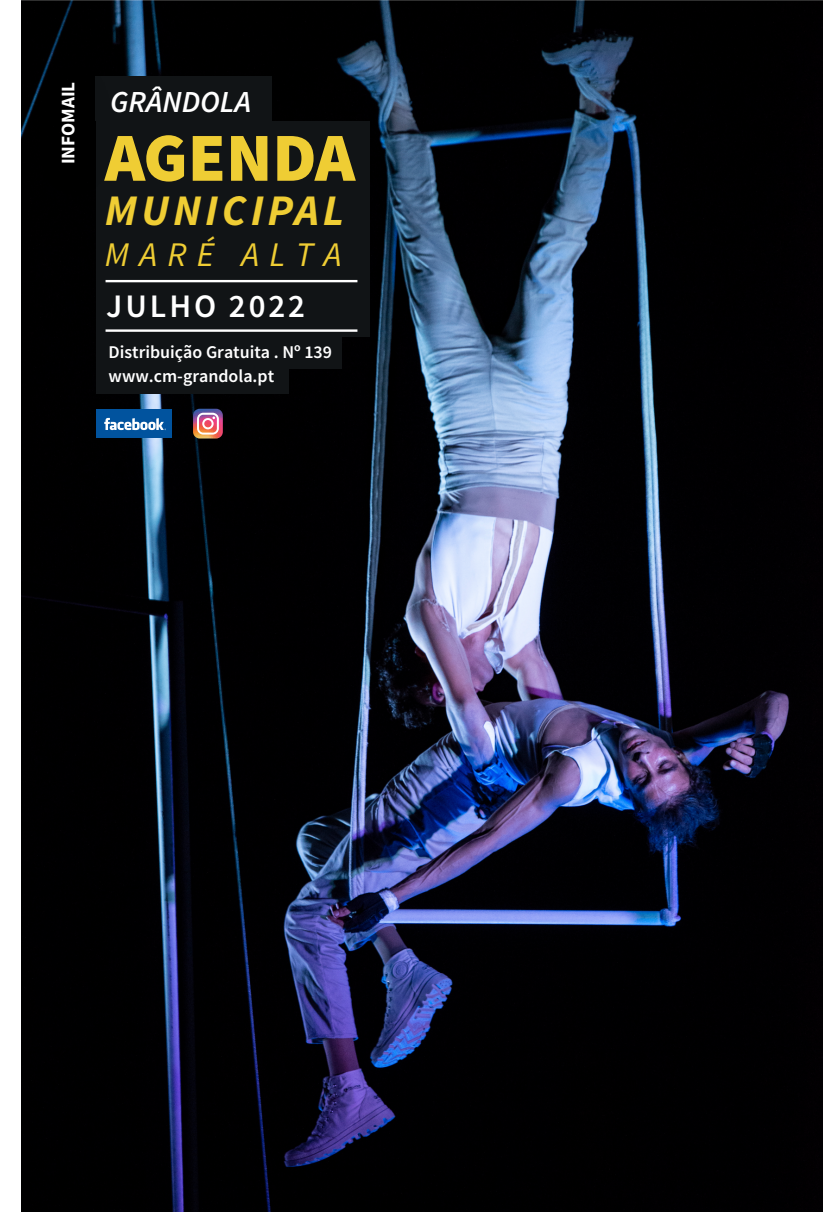
<style>
.page{position:relative;width:823px;height:1212px;background:#fff}
.page>*{position:absolute;margin:0;border:0;box-sizing:border-box;transform-origin:0 0}
.t1{font:900 68.75px "Source Sans Pro";color:#efcd34}
.t2{font:italic 700 43.75px "Source Sans Pro";letter-spacing:.09em;color:#efcd34}
.t3{font:italic 34.5px "Source Sans Pro";letter-spacing:.3em;color:#efcd34}
.t4{font:600 32.75px "Source Sans Pro";letter-spacing:.09em;color:#fff}
.t5{font:italic 600 30.5px "Source Sans Pro";color:#fff}
.t6{font:700 19.25px "Source Sans Pro";color:#fff}
.t7{font:600 18px/24px "Source Sans Pro";color:#fff}
</style>
<div class="page">
<img style="left:21px;top:0;width:801px;height:1212px">
<div style="left:96px;top:76px;width:176px;height:45px;background:#111416"></div>
<div style="left:96px;top:121px;width:273px;height:70px;background:#111416"></div>
<div style="left:96px;top:187px;width:273px;height:65px;background:#111416"></div>
<div style="left:96px;top:238px;width:273px;height:99px;background:#111416"></div>
<div style="left:96px;top:358px;width:192px;height:36px;background:#111416"></div>
<hr style="left:105px;top:280px;width:252px;height:2px;background:#fff">
<hr style="left:105px;top:329px;width:252px;height:3px;background:#fff">
<div style="left:96px;top:335px;width:245px;height:34px;background:#111416"></div>
<div style="left:96px;top:410px;width:76px;height:28px;background:#01539e"></div>
<svg style="left:104px;top:418px;width:62px;height:12px"></svg>
<img style="left:24px;top:47px;width:106px;height:192px">
<svg style="left:193px;top:409px;width:30px;height:29px"></svg>
<p class="t6" style="left:55px;top:164px;width:84px;rotate:-90deg">INFOMAIL</p>
<p class="t5" style="left:110px;top:82px;width:142px">GRÂNDOLA</p>
<p class="t1" style="left:105px;top:110px;width:252px">AGENDA</p>
<p class="t2" style="left:105px;top:181px;width:241px">MUNICIPAL</p>
<p class="t3" style="left:105px;top:233px;width:238px">MARÉ ALTA</p>
<p class="t4" style="left:106px;top:285px;width:200px">JULHO 2022</p>
<p class="t7" style="left:108px;top:340px;width:225px">Distribuição Gratuita . Nº 139 www.cm-grandola.pt</p>
</div>
